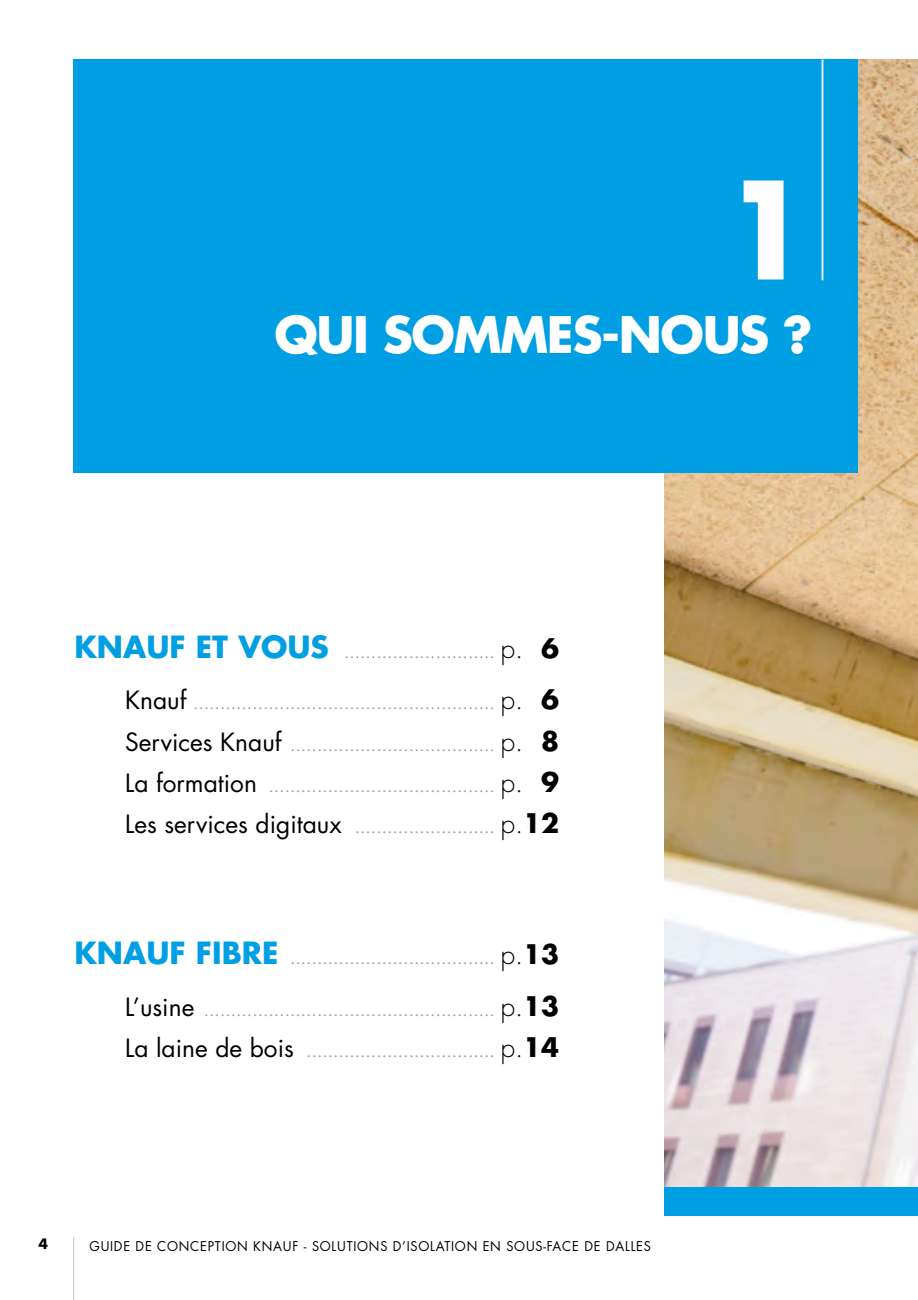
<style>
.page{position:relative;width:918px;height:1300px;background:#fff}
.page>*{position:absolute;margin:0;border:0;box-sizing:border-box;transform-origin:0 0}
.t1{font:700 131.25px "Futura Std";color:#fff}
.t2{font:700 49px "Futura Std";letter-spacing:-.03em;color:#fff}
.t3{font:17.5px "Futura Std";color:#9d9d9c}
.t4{font:700 14px "Futura Std";color:#000}
.t5{font:13.12px "Futura Std";letter-spacing:.06em;color:#000}
.s1{font-weight:700;font-size:29.75px;color:#009fe3}
.s2{font-weight:300;font-size:26.25px;color:#000}
.s3{font-weight:700;font-size:26.25px;color:#000}
.s4{font-size:24.5px;color:#000}
</style>
<div class="page">
<hr style="left:73px;top:1237px;width:1px;height:63px;background:#c6c6c6">
<img style="left:665px;top:60px;width:253px;height:1127px">
<div style="left:73px;top:60px;width:784px;height:412px;background:#009fe3"></div>
<hr style="left:821px;top:60px;width:2px;height:220px;background:#fff">
<div style="left:665px;top:1187px;width:253px;height:28px;background:#009fe3"></div>
<h1 class="t1" style="left:722px;top:143px;width:92px">1</h1>
<h2 class="t2" style="left:274px;top:302px;width:539px">QUI SOMMES-NOUS ?</h2>
<p class="t3" style="left:74px;top:640px;width:486px"><span class="s1">KNAUF ET VOUS</span> ............................ <span class="s2">p.</span> <span class="s3">6</span></p>
<p class="t3" style="left:125px;top:691px;width:436px"><span class="s4">Knauf</span> ........................................................ <span class="s2">p.</span> <span class="s3">6</span></p>
<p class="t3" style="left:125px;top:733px;width:436px"><span class="s4">Services Knauf</span> ...................................... <span class="s2">p.</span> <span class="s3">8</span></p>
<p class="t3" style="left:125px;top:774px;width:436px"><span class="s4">La formation</span> .......................................... <span class="s2">p.</span> <span class="s3">9</span></p>
<p class="t3" style="left:125px;top:816px;width:436px"><span class="s4">Les services digitaux</span> .......................... <span class="s2">p.</span><span class="s3">12</span></p>
<p class="t3" style="left:74px;top:946px;width:486px"><span class="s1">KNAUF FIBRE</span> ...................................... <span class="s2">p.</span><span class="s3">13</span></p>
<p class="t3" style="left:125px;top:998px;width:436px"><span class="s4">L’usine</span> ...................................................... <span class="s2">p.</span><span class="s3">13</span></p>
<p class="t3" style="left:125px;top:1039px;width:436px"><span class="s4">La laine de bois</span> ................................... <span class="s2">p.</span><span class="s3">14</span></p>
<p class="t4" style="left:39px;top:1234px;width:11px">4</p>
<p class="t5" style="left:89px;top:1237px;width:563px">GUIDE DE CONCEPTION KNAUF - SOLUTIONS D’ISOLATION EN SOUS-FACE DE DALLES</p>
</div>
